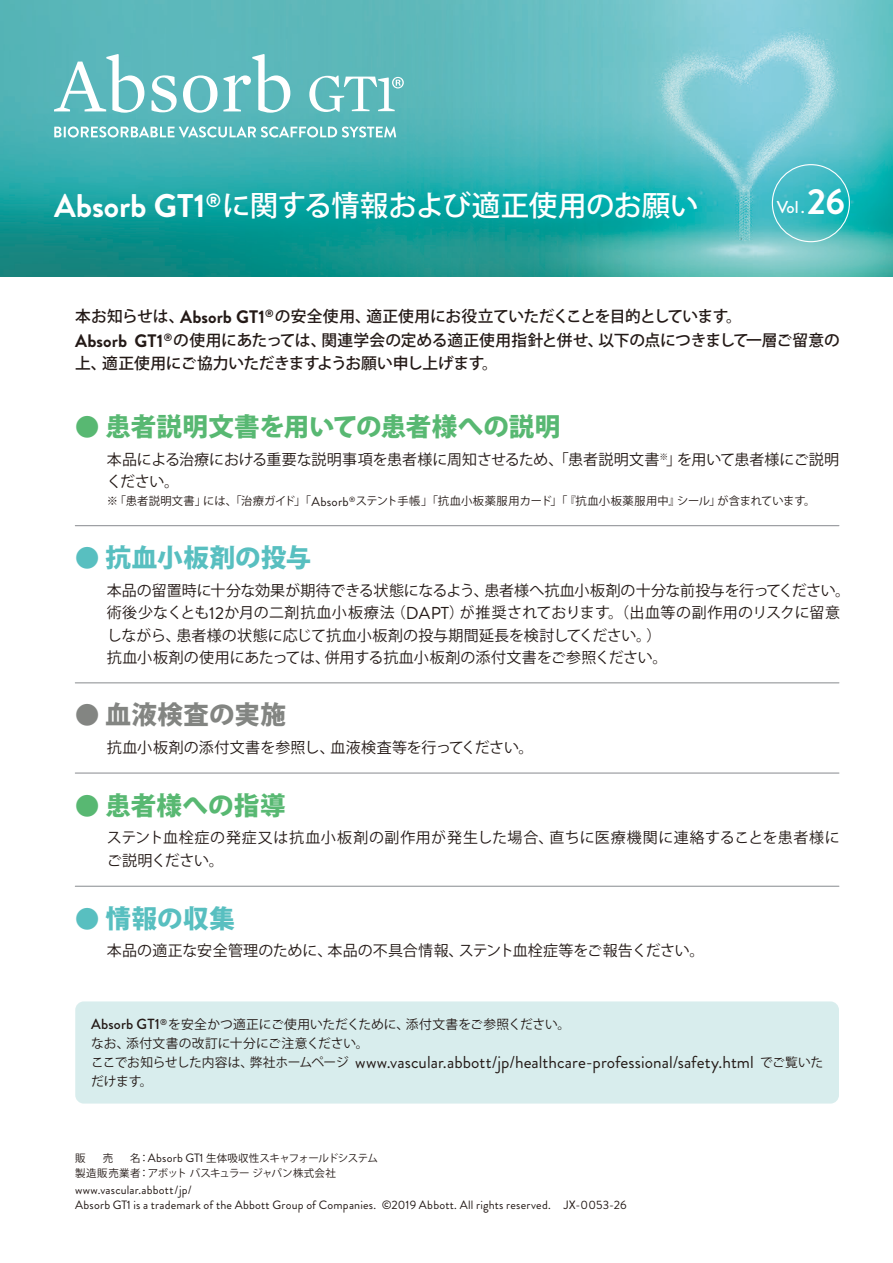
<style>
.page{position:relative;width:893px;height:1263px;background:#fff}
.page>*{position:absolute;margin:0;border:0;box-sizing:border-box;transform-origin:0 0}
.t1{font:500 28.5px "Koz Go Pro";letter-spacing:-.015em;color:#fff}
.t2{font:800 25.5px "Koz Go Pro";letter-spacing:.005em;color:#58b872}
.t3{font:800 25.5px "Koz Go Pro";letter-spacing:.02em;color:#58bfc0}
.t4{font:800 25.5px "Koz Go Pro";letter-spacing:.015em;color:#838582}
.t5{font:17.25px "Brandon Grotesque";letter-spacing:.005em;color:#231916}
.t6{font:500 17.25px "Brandon Grotesque";color:#fff}
.t7{font:500 15.75px/23.7px "Koz Go Pro";letter-spacing:-.015em;color:#231916}
.t8{font:15px/22.5px "Koz Go Pro";color:#231916}
.t9{font:15px/22.5px "Koz Go Pro";letter-spacing:.03em;color:#231916}
.t10{font:12.75px/19.2px "Koz Go Pro";color:#231916}
.t11{font:12.15px/15.8px "Brandon Grotesque";letter-spacing:.02em;color:#231916}
.t12{font:11.25px "Koz Go Pro";letter-spacing:.005em;color:#231916}
.t13{font:10.5px/15.8px "Koz Go Pro";letter-spacing:-.025em;color:#231916}
.s1{font-family:"Brandon Grotesque";font-weight:700;font-size:32.7px}
.s2{font-weight:700;font-size:36.15px}
.s3{font-family:"Brandon Grotesque";font-weight:700;font-size:18.15px}
.s4{font-size:24.15px}
.s5{font-family:"Brandon Grotesque";font-size:12.9px}
.s6{font-family:"Brandon Grotesque";font-size:17.25px}
.s7{font-family:"Brandon Grotesque";font-weight:500;font-size:14.7px}
.s8{font-family:"Koz Go Pro";font-size:12.75px}
.s9{font-family:"Brandon Grotesque";font-size:12.15px}
</style>
<div class="page">
<img style="left:0;top:0;width:893px;height:276px">
<svg style="left:54px;top:126px;width:342px;height:12px"></svg>
<svg style="left:54px;top:54px;width:90px;height:59px"></svg>
<svg style="left:152px;top:75px;width:25px;height:37px"></svg>
<svg style="left:183px;top:54px;width:107px;height:59px"></svg>
<svg style="left:309px;top:76px;width:95px;height:36px"></svg>
<div style="left:772px;top:164px;width:78px;height:78px;border:1px solid #fff;border-radius:50%"></div>
<div style="left:75px;top:1001px;width:764px;height:102px;background:#d8eded;border-radius:9px"></div>
<hr style="left:75px;top:525px;width:764px;height:1px;background:#878a8e">
<hr style="left:75px;top:886px;width:764px;height:1px;background:#878a8e">
<hr style="left:75px;top:773px;width:764px;height:1px;background:#878a8e">
<hr style="left:75px;top:682px;width:764px;height:1px;background:#878a8e">
<h1 class="t1" style="left:54px;top:187px;width:646px"><span class="s1">Absorb GT1</span><sup>®</sup>に関する情報および適正使用のお願い</h1>
<p class="t6" style="left:777px;top:195px;width:70px">Vol.<span class="s2">26</span></p>
<p class="t7" style="left:75px;top:305px;width:766px">本お知らせは、<span class="s3">Absorb GT1</span><sup>®</sup>の安全使用、適正使用にお役立ていただくことを目的としています。<br><span class="s3">Absorb GT1</span><sup>®</sup>の使用にあたっては、関連学会の定める適正使用指針と併せ、以下の点につきまして一層ご留意の上、適正使用にご協力いただきますようお願い申し上げます。</p>
<h2 class="t2" style="left:75px;top:410px;width:486px"><span class="s4">●</span> 患者説明文書を用いての患者様への説明</h2>
<p class="t8" style="left:107px;top:448px;width:734px">本品による治療における重要な説明事項を患者様に周知させるため、「患者説明文書<sup>※</sup>」を用いて患者様にご説明ください。</p>
<p class="t12" style="left:107px;top:494px;width:710px">※「患者説明文書」には、「治療ガイド」「<span class="s5">Absorb</span><sup>®</sup>ステント手帳」「抗血小板薬服用カード」「『抗血小板薬服用中』シール」が含まれています。</p>
<h2 class="t3" style="left:75px;top:541px;width:238px"><span class="s4">●</span> 抗血小板剤の投与</h2>
<p class="t8" style="left:107px;top:579px;width:745px">本品の留置時に十分な効果が期待できる状態になるよう、患者様へ抗血小板剤の十分な前投与を行ってください。術後少なくとも<span class="s6">12</span>か月の二剤抗血小板療法（<span class="s6">DAPT</span>）が推奨されております。（出血等の副作用のリスクに留意しながら、患者様の状態に応じて抗血小板剤の投与期間延長を検討してください。）<br>抗血小板剤の使用にあたっては、併用する抗血小板剤の添付文書をご参照ください。</p>
<h2 class="t4" style="left:75px;top:698px;width:212px"><span class="s4">●</span> 血液検査の実施</h2>
<p class="t8" style="left:107px;top:737px;width:428px">抗血小板剤の添付文書を参照し、血液検査等を行ってください。</p>
<h2 class="t2" style="left:75px;top:789px;width:212px"><span class="s4">●</span> 患者様への指導</h2>
<p class="t9" style="left:107px;top:827px;width:735px">ステント血栓症の発症又は抗血小板剤の副作用が発生した場合、直ちに医療機関に連絡することを患者様にご説明ください。</p>
<h2 class="t3" style="left:75px;top:902px;width:161px"><span class="s4">●</span> 情報の収集</h2>
<p class="t8" style="left:107px;top:940px;width:599px">本品の適正な安全管理のために、本品の不具合情報、ステント血栓症等をご報告ください。</p>
<p class="t10" style="left:91px;top:1015px;width:481px"><span class="s7">Absorb GT1</span><sup>®</sup>を安全かつ適正にご使用いただくために、添付文書をご参照ください。なお、添付文書の改訂に十分にご注意ください。</p>
<p class="t5" style="left:91px;top:1050px;width:733px"><span class="s8">ここでお知らせした内容は、弊社ホームページ</span> www.vascular.abbott/jp/healthcare-professional/safety.html <span class="s8">でご覧いた</span></p>
<p class="t10" style="left:91px;top:1072px;width:63px">だけます。</p>
<p class="t13" style="left:75px;top:1150px;width:304px">販　 売　 名：<span class="s9">Absorb GT1</span> 生体吸収性スキャフォールドシステム製造販売業者：アボットバスキュラージャパン株式会社</p>
<p class="t11" style="left:75px;top:1182px;width:553px">www.vascular.abbott/jp/<br>Absorb GT1 is a trademark of the Abbott Group of Companies. ©2019 Abbott. All rights reserved. JX-0053-26</p>
</div>
